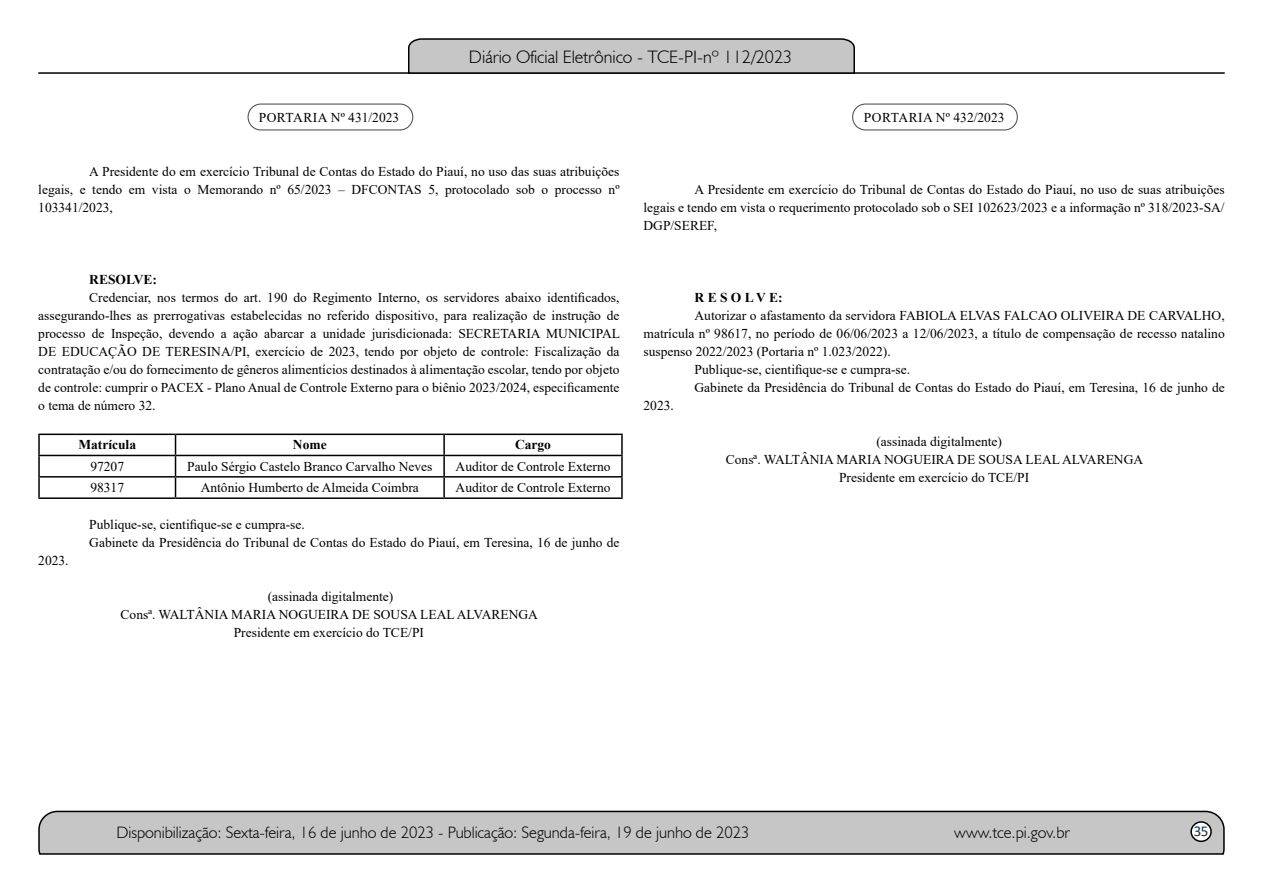
<style>
.page{position:relative;width:1263px;height:893px;background:#fff}
.page>*{position:absolute;margin:0;border:0;box-sizing:border-box;transform-origin:0 0}
.t1{font:300 18px "Humanist 521 BT";color:#000}
.t2{font:300 16.5px "Humanist 521 BT";color:#000}
.t3{font:15px "Calibri";color:#212d4c}
.t4{font:13.5px/18px "Times New Roman";color:#000;text-align:justify}
.t5{font:700 13.5px "Times New Roman";color:#000}
</style>
<div class="page">
<svg style="left:38px;top:810px;width:1187px;height:45px;background:#b9b9b9"></svg>
<div style="left:1191px;top:822px;width:20px;height:19px;background:#fff;border-radius:50%"></div>
<div style="left:1190px;top:821px;width:22px;height:21px;border:2px solid #000;border-radius:50%"></div>
<hr style="left:38px;top:72px;width:1187px;height:2px;background:#000">
<svg style="left:407px;top:38px;width:449px;height:36px;background:#b4b4b4"></svg>
<hr style="left:38px;top:434px;width:137px;height:1px;background:#000">
<hr style="left:38px;top:435px;width:2px;height:20px;background:#000">
<hr style="left:176px;top:434px;width:268px;height:1px;background:#000">
<hr style="left:444px;top:434px;width:179px;height:1px;background:#000">
<hr style="left:443px;top:435px;width:2px;height:20px;background:#000">
<hr style="left:621px;top:435px;width:2px;height:20px;background:#000">
<hr style="left:38px;top:455px;width:137px;height:1px;background:#000">
<hr style="left:38px;top:456px;width:2px;height:20px;background:#000">
<hr style="left:176px;top:455px;width:268px;height:1px;background:#000">
<hr style="left:444px;top:455px;width:179px;height:1px;background:#000">
<hr style="left:443px;top:456px;width:2px;height:20px;background:#000">
<hr style="left:621px;top:456px;width:2px;height:20px;background:#000">
<hr style="left:38px;top:476px;width:137px;height:2px;background:#000">
<svg style="left:38px;top:478px;width:2px;height:19px"></svg>
<hr style="left:176px;top:476px;width:268px;height:2px;background:#000">
<svg style="left:175px;top:435px;width:1px;height:62px"></svg>
<hr style="left:444px;top:476px;width:179px;height:2px;background:#000">
<svg style="left:443px;top:478px;width:2px;height:19px"></svg>
<svg style="left:621px;top:478px;width:2px;height:19px"></svg>
<hr style="left:38px;top:497px;width:137px;height:2px;background:#000">
<hr style="left:176px;top:497px;width:268px;height:2px;background:#000">
<hr style="left:444px;top:497px;width:179px;height:2px;background:#000">
<div style="left:247px;top:104px;width:166px;height:27px;border:1px solid #575756;border-radius:13px"></div>
<div style="left:852px;top:104px;width:166px;height:27px;border:1px solid #575756;border-radius:13px"></div>
<p class="t4" style="left:259px;top:108px;width:142px">PORTARIA Nº 431/2023</p>
<h1 class="t1" style="left:469px;top:46px;width:325px">Diário Oficial Eletrônico - TCE-PI-nº 112/2023</h1>
<p class="t4" style="left:864px;top:108px;width:142px">PORTARIA Nº 432/2023</p>
<p class="t4" style="left:38px;top:162px;width:583px;text-indent:51px">A Presidente do em exercício Tribunal de Contas do Estado do Piauí, no uso das suas atribuições legais, e tendo em vista o Memorando nº 65/2023 – DFCONTAS 5, protocolado sob o processo nº 103341/2023,</p>
<p class="t5" style="left:89px;top:269px;width:69px">RESOLVE:</p>
<p class="t4" style="left:38px;top:288px;width:583px;text-indent:51px">Credenciar, nos termos do art. 190 do Regimento Interno, os servidores abaixo identificados, assegurando-lhes as prerrogativas estabelecidas no referido dispositivo, para realização de instrução de processo de Inspeção, devendo a ação abarcar a unidade jurisdicionada: SECRETARIA MUNICIPAL DE EDUCAÇÃO DE TERESINA/PI, exercício de 2023, tendo por objeto de controle: Fiscalização da contratação e/ou do fornecimento de gêneros alimentícios destinados à alimentação escolar, tendo por objeto de controle: cumprir o PACEX - Plano Anual de Controle Externo para o biênio 2023/2024, especificamente o tema de número 32.</p>
<p class="t5" style="left:78px;top:435px;width:59px">Matrícula</p>
<p class="t5" style="left:293px;top:435px;width:35px">Nome</p>
<p class="t5" style="left:515px;top:435px;width:37px">Cargo</p>
<p class="t4" style="left:90px;top:457px;width:35px">97207</p>
<p class="t4" style="left:187px;top:457px;width:247px">Paulo Sérgio Castelo Branco Carvalho Neves</p>
<p class="t4" style="left:456px;top:457px;width:156px">Auditor de Controle Externo</p>
<p class="t4" style="left:90px;top:478px;width:35px">98317</p>
<p class="t4" style="left:201px;top:478px;width:220px">Antônio Humberto de Almeida Coimbra</p>
<p class="t4" style="left:456px;top:478px;width:156px">Auditor de Controle Externo</p>
<p class="t4" style="left:89px;top:515px;width:532px">Publique-se, cientifique-se e cumpra-se.<br>Gabinete da Presidência do Tribunal de Contas do Estado do Piauí, em Teresina, 16 de junho de</p>
<p class="t4" style="left:38px;top:551px;width:32px">2023.</p>
<p class="t4" style="left:121px;top:587px;width:419px;text-align:center">(assinada digitalmente)<br>Consª. WALTÂNIA MARIA NOGUEIRA DE SOUSA LEAL ALVARENGA<br>Presidente em exercício do TCE/PI</p>
<p class="t4" style="left:643px;top:180px;width:583px;text-indent:51px">A Presidente em exercício do Tribunal de Contas do Estado do Piauí, no uso de suas atribuições legais e tendo em vista o requerimento protocolado sob o SEI 102623/2023 e a informação nº 318/2023-SA/ DGP/SEREF,</p>
<p class="t5" style="left:694px;top:287px;width:90px">R E S O L V E:</p>
<p class="t4" style="left:694px;top:306px;width:532px">Autorizar o afastamento da servidora FABIOLA ELVAS FALCAO OLIVEIRA DE CARVALHO,</p>
<p class="t4" style="left:643px;top:324px;width:583px">matrícula nº 98617, no período de 06/06/2023 a 12/06/2023, a título de compensação de recesso natalino</p>
<p class="t4" style="left:643px;top:342px;width:249px">suspenso 2022/2023 (Portaria nº 1.023/2022).</p>
<p class="t4" style="left:694px;top:360px;width:217px">Publique-se, cientifique-se e cumpra-se.</p>
<p class="t4" style="left:694px;top:378px;width:532px">Gabinete da Presidência do Tribunal de Contas do Estado do Piauí, em Teresina, 16 de junho de</p>
<p class="t4" style="left:643px;top:396px;width:32px">2023.</p>
<p class="t4" style="left:876px;top:432px;width:127px">(assinada digitalmente)</p>
<p class="t4" style="left:726px;top:450px;width:419px">Consª. WALTÂNIA MARIA NOGUEIRA DE SOUSA LEAL ALVARENGA</p>
<p class="t4" style="left:839px;top:468px;width:192px">Presidente em exercício do TCE/PI</p>
<p class="t2" style="left:116px;top:822px;width:635px">Disponibilização: Sexta-feira, 16 de junho de 2023 - Publicação: Segunda-feira, 19 de junho de 2023</p>
<p class="t2" style="left:954px;top:822px;width:117px">www.tce.pi.gov.br</p>
<p class="t3" style="left:1194px;top:821px;width:16px">35</p>
</div>
